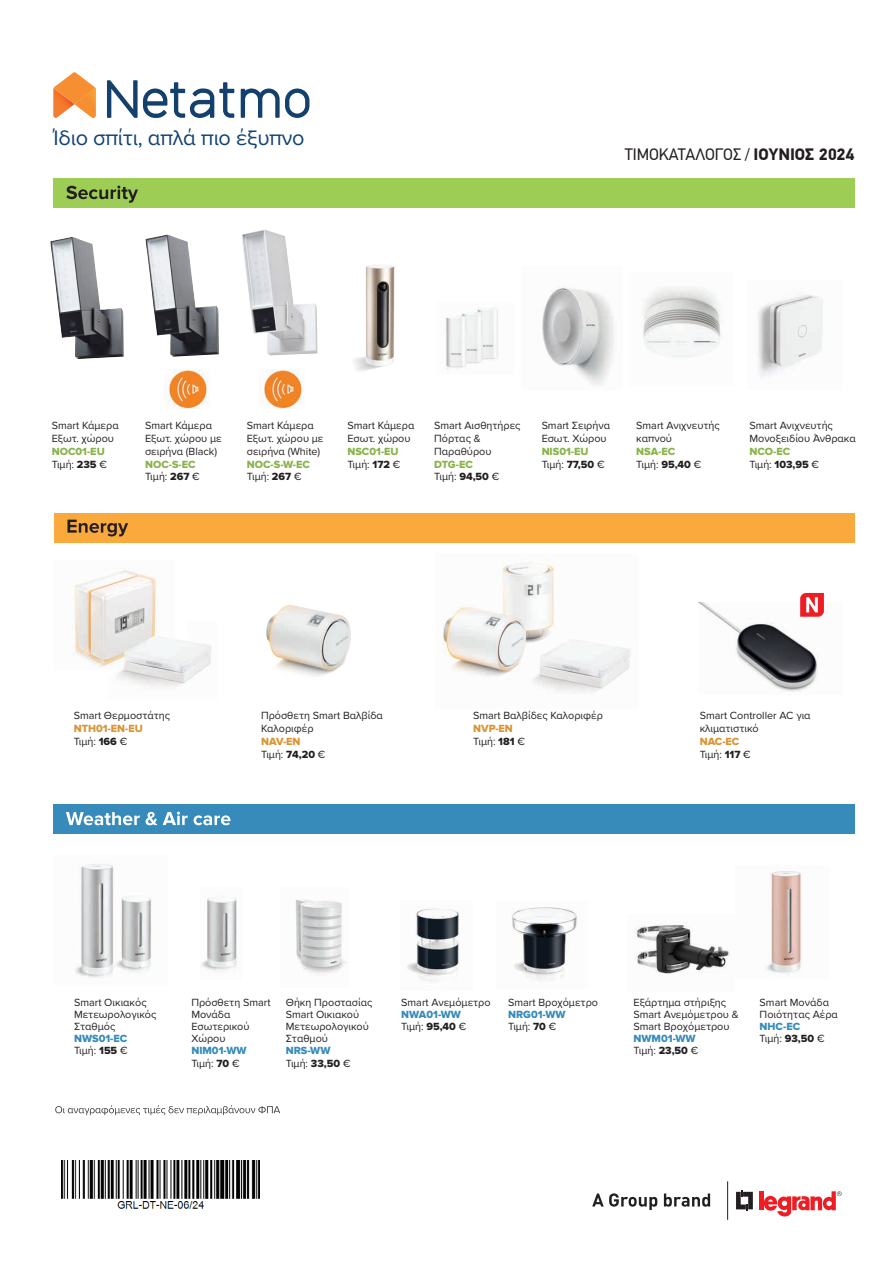
<style>
.page{position:relative;width:893px;height:1263px;background:#fff}
.page>*{position:absolute;margin:0;border:0;box-sizing:border-box;transform-origin:0 0}
.sous-titre{font:21.75px "Proxima Nova";letter-spacing:-.01em;color:#124271}
.Testo_normale{font:16.5px "PF Din Text Pro";letter-spacing:-.005em;color:#231f20}
.t1{font:10.8px/12.1px "Proxima Nova";color:#231f20}
.t2{font:10.8px "Proxima Nova Extrabld";color:#89b34a}
.t3{font:10.8px "Proxima Nova Extrabld";color:#368bba}
.t4{font:10.8px "Proxima Nova Extrabld";color:#d99433}
.s1{font-weight:700}
.s2{font-family:"Proxima Nova Extrabld"}
</style>
<div class="page">
<div style="left:54px;top:178px;width:801px;height:30px;background:#9ecd56"></div>
<div style="left:54px;top:513px;width:801px;height:30px;background:#faaa3c"></div>
<svg style="left:354px;top:357px;width:30px;height:14px"></svg>
<img style="left:366px;top:265px;width:28px;height:101px">
<img style="left:50px;top:237px;width:74px;height:122px">
<img style="left:146px;top:235px;width:73px;height:122px">
<img style="left:242px;top:229px;width:76px;height:126px">
<img style="left:445px;top:308px;width:53px;height:62px">
<img style="left:266px;top:605px;width:85px;height:71px">
<img style="left:74px;top:569px;width:84px;height:99px">
<svg style="left:66px;top:186px;width:72px;height:17px"></svg>
<svg style="left:67px;top:520px;width:61px;height:16px"></svg>
<img style="left:642px;top:287px;width:80px;height:71px">
<img style="left:757px;top:293px;width:66px;height:84px">
<img style="left:542px;top:286px;width:73px;height:100px">
<img style="left:407px;top:908px;width:53px;height:73px">
<img style="left:766px;top:871px;width:37px;height:103px">
<img style="left:511px;top:907px;width:67px;height:74px">
<img style="left:635px;top:922px;width:95px;height:52px">
<img style="left:75px;top:864px;width:77px;height:114px">
<img style="left:201px;top:896px;width:37px;height:75px">
<img style="left:295px;top:900px;width:51px;height:74px">
<svg style="left:55px;top:1105px;width:225px;height:10px"></svg>
<div style="left:54px;top:804px;width:801px;height:29px;background:#368bba"></div>
<svg style="left:66px;top:812px;width:164px;height:13px"></svg>
<svg style="left:241px;top:88px;width:68px;height:30px"></svg>
<svg style="left:107px;top:80px;width:127px;height:38px"></svg>
<svg style="left:53px;top:72px;width:43px;height:46px"></svg>
<hr style="left:727px;top:1181px;width:1px;height:39px;background:#231f20">
<svg style="left:592px;top:1193px;width:65px;height:17px"></svg>
<svg style="left:664px;top:1193px;width:46px;height:14px"></svg>
<svg style="left:736px;top:1190px;width:17px;height:21px"></svg>
<hr style="left:759px;top:1191px;width:4px;height:19px;background:#ee1d23">
<svg style="left:764px;top:1191px;width:78px;height:26px"></svg>
<img style="left:442px;top:563px;width:189px;height:130px">
<img style="left:108px;top:621px;width:103px;height:66px">
<img style="left:165px;top:370px;width:43px;height:38px">
<img style="left:260px;top:370px;width:43px;height:38px">
<img style="left:698px;top:602px;width:120px;height:90px">
<img style="left:61px;top:1161px;width:198px;height:48px">
<svg style="left:800px;top:593px;width:24px;height:24px"></svg>
<p class="sous-titre" style="left:53px;top:125px;width:253px">Ίδιο σπίτι, απλά πιο έξυπνο</p>
<p class="Testo_normale" style="left:625px;top:145px;width:231px">ΤΙΜΟΚΑΤΑΛΟΓΟΣ / <span class="s1">ΙΟΥΝΙΟΣ 2024</span></p>
<p class="t1" style="left:52px;top:419px;width:68px">Smart Κάμερα</p>
<p class="t1" style="left:52px;top:432px;width:64px">Εξωτ. χώρου</p>
<p class="t2" style="left:52px;top:445px;width:55px">NOC01-EU</p>
<p class="t1" style="left:52px;top:458px;width:57px">Τιμή: <span class="s2">235</span> €</p>
<p class="t1" style="left:145px;top:419px;width:68px">Smart Κάμερα</p>
<p class="t1" style="left:145px;top:432px;width:78px;line-height:12.9px">Εξωτ. χώρου με σειρήνα (Black)</p>
<p class="t2" style="left:145px;top:458px;width:52px">NOC-S-EC</p>
<p class="t1" style="left:145px;top:471px;width:56px">Τιμή: <span class="s2">267</span> €</p>
<p class="t1" style="left:247px;top:419px;width:68px">Smart Κάμερα</p>
<p class="t1" style="left:247px;top:432px;width:78px;line-height:12.9px">Εξωτ. χώρου με σειρήνα (White)</p>
<p class="t2" style="left:247px;top:458px;width:65px">NOC-S-W-EC</p>
<p class="t1" style="left:247px;top:471px;width:56px">Τιμή: <span class="s2">267</span> €</p>
<p class="t1" style="left:347px;top:419px;width:68px">Smart Κάμερα</p>
<p class="t1" style="left:347px;top:432px;width:65px">Εσωτ. χώρου</p>
<p class="t2" style="left:347px;top:445px;width:53px">NSC01-EU</p>
<p class="t1" style="left:347px;top:458px;width:54px">Τιμή: <span class="s2">172</span> €</p>
<p class="t1" style="left:434px;top:419px;width:88px">Smart Αισθητήρες</p>
<p class="t1" style="left:434px;top:432px;width:59px;line-height:12.9px">Πόρτας &amp;<br>Παραθύρου</p>
<p class="t2" style="left:434px;top:458px;width:40px">DTG-EC</p>
<p class="t1" style="left:434px;top:471px;width:67px">Τιμή: <span class="s2">94,50</span> €</p>
<p class="t1" style="left:542px;top:419px;width:70px">Smart Σειρήνα</p>
<p class="t1" style="left:542px;top:432px;width:66px">Εσωτ. Χώρου</p>
<p class="t2" style="left:542px;top:445px;width:48px">NIS01-EU</p>
<p class="t1" style="left:542px;top:458px;width:64px">Τιμή: <span class="s2">77,50</span> €</p>
<p class="t1" style="left:636px;top:419px;width:85px;line-height:12.9px">Smart Ανιχνευτής καπνού</p>
<p class="t2" style="left:636px;top:445px;width:41px">NSA-EC</p>
<p class="t1" style="left:636px;top:458px;width:67px">Τιμή: <span class="s2">95,40</span> €</p>
<p class="t1" style="left:749px;top:419px;width:108px;line-height:12.9px">Smart Ανιχνευτής<br>Μονοξειδίου Άνθρακα</p>
<p class="t2" style="left:749px;top:445px;width:42px">NCO-EC</p>
<p class="t1" style="left:749px;top:458px;width:71px">Τιμή: <span class="s2">103,95</span> €</p>
<p class="t1" style="left:74px;top:710px;width:98px">Smart Θερμοστάτης</p>
<p class="t4" style="left:74px;top:722px;width:71px">NTH01-EN-EU</p>
<p class="t1" style="left:74px;top:736px;width:55px">Τιμή: <span class="s2">166</span> €</p>
<p class="t1" style="left:261px;top:709px;width:123px;line-height:12.9px">Πρόσθετη Smart Βαλβίδα<br>Καλοριφέρ</p>
<p class="t4" style="left:261px;top:735px;width:41px">NAV-EN</p>
<p class="t1" style="left:261px;top:748px;width:66px">Τιμή: <span class="s2">74,20</span> €</p>
<p class="t1" style="left:473px;top:710px;width:131px">Smart Βαλβίδες Καλοριφέρ</p>
<p class="t4" style="left:473px;top:722px;width:41px">NVP-EN</p>
<p class="t1" style="left:473px;top:736px;width:53px">Τιμή: <span class="s2">181</span> €</p>
<p class="t1" style="left:700px;top:709px;width:112px;line-height:12.9px">Smart Controller AC για κλιματιστικό</p>
<p class="t4" style="left:700px;top:735px;width:41px">NAC-EC</p>
<p class="t1" style="left:700px;top:748px;width:53px">Τιμή: <span class="s2">117</span> €</p>
<p class="t1" style="left:74px;top:996px;width:74px">Smart Οικιακός</p>
<p class="t1" style="left:74px;top:1009px;width:84px">Μετεωρολογικός</p>
<p class="t1" style="left:74px;top:1021px;width:43px">Σταθμός</p>
<p class="t3" style="left:74px;top:1032px;width:55px">NWS01-EC</p>
<p class="t1" style="left:74px;top:1045px;width:55px">Τιμή: <span class="s2">155</span> €</p>
<p class="t1" style="left:191px;top:996px;width:81px">Πρόσθετη Smart<br>Μονάδα<br>Εσωτερικού<br>Χώρου</p>
<p class="t3" style="left:191px;top:1045px;width:57px">NIM01-WW</p>
<p class="t1" style="left:191px;top:1057px;width:50px">Τιμή: <span class="s2">70</span> €</p>
<p class="t1" style="left:286px;top:996px;width:88px">Θήκη Προστασίας<br>Smart Οικιακού<br>Μετεωρολογικού</p>
<p class="t1" style="left:286px;top:1033px;width:44px">Σταθμού</p>
<p class="t3" style="left:286px;top:1045px;width:46px">NRS-WW</p>
<p class="t1" style="left:286px;top:1057px;width:66px">Τιμή: <span class="s2">33,50</span> €</p>
<p class="t1" style="left:401px;top:996px;width:91px">Smart Ανεμόμετρο</p>
<p class="t3" style="left:401px;top:1008px;width:61px">NWA01-WW</p>
<p class="t1" style="left:401px;top:1021px;width:67px">Τιμή: <span class="s2">95,40</span> €</p>
<p class="t1" style="left:508px;top:996px;width:91px">Smart Βροχόμετρο</p>
<p class="t3" style="left:508px;top:1008px;width:59px">NRG01-WW</p>
<p class="t1" style="left:508px;top:1021px;width:50px">Τιμή: <span class="s2">70</span> €</p>
<p class="t1" style="left:633px;top:996px;width:107px">Εξάρτημα στήριξης<br>Smart Ανεμόμετρου &amp;<br>Smart Βροχόμετρου</p>
<p class="t3" style="left:633px;top:1032px;width:64px">NWM01-WW</p>
<p class="t1" style="left:633px;top:1045px;width:66px">Τιμή: <span class="s2">23,50</span> €</p>
<p class="t1" style="left:760px;top:996px;width:80px">Smart Μονάδα<br>Ποιότητας Αέρα</p>
<p class="t3" style="left:760px;top:1020px;width:42px">NHC-EC</p>
<p class="t1" style="left:760px;top:1033px;width:66px">Τιμή: <span class="s2">93,50</span> €</p>
</div>
